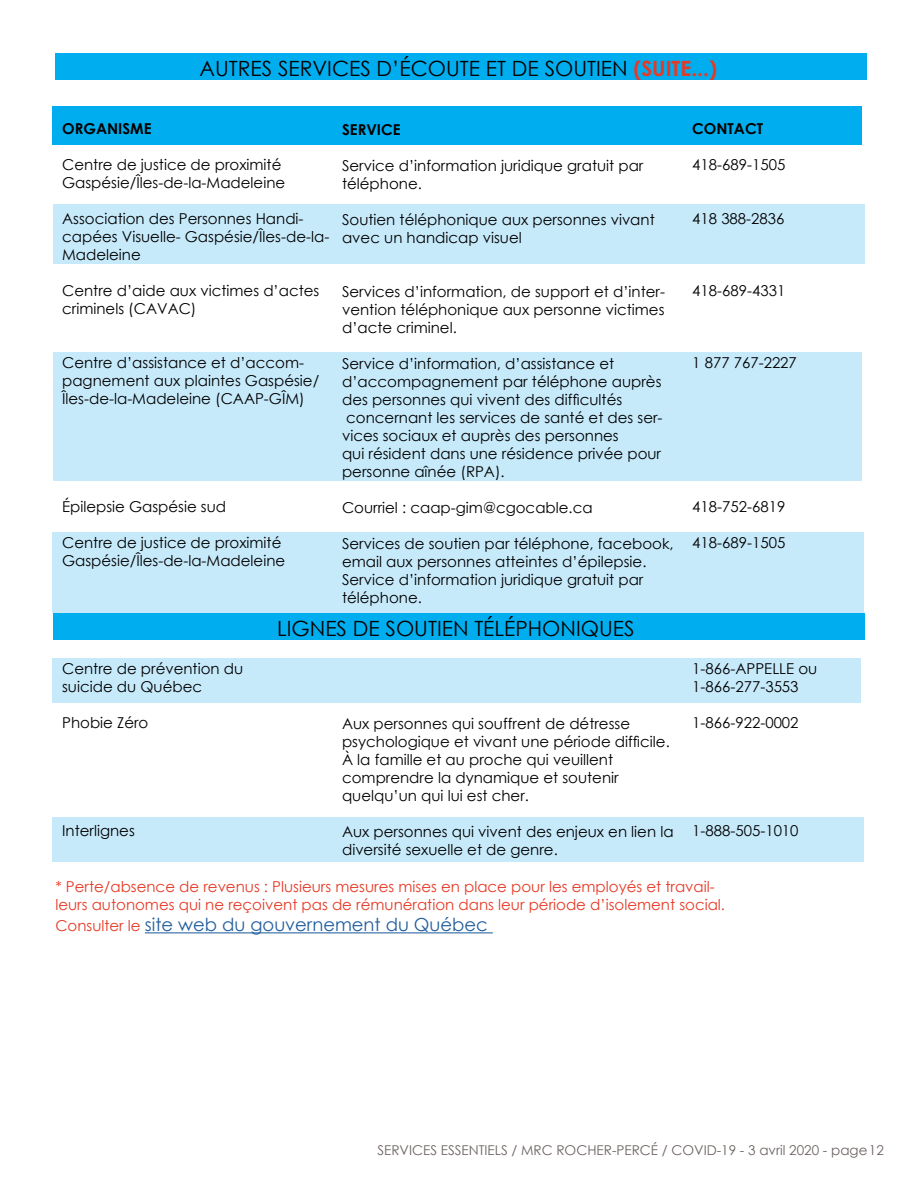
<style>
.page{position:relative;width:918px;height:1188px;background:#fff}
.page>*{position:absolute;margin:0;border:0;box-sizing:border-box;transform-origin:0 0}
.t1{font:21px "Century Gothic";color:#000}
.t2{font:18px "Century Gothic";color:#215e9e}
.t3{font:15px/18px "Century Gothic";color:#000}
.t4{font:15px/18px "Century Gothic";color:#e73925}
.t5{font:700 15px "Century Gothic";color:#000}
.t6{font:13.5px "Century Gothic";color:#6c6361}
.s1{font-weight:700;color:#e73925}
.s2{font-size:15px;color:#e73925}
</style>
<div class="page">
<div style="left:52px;top:817px;width:812px;height:45px;background:#c7eafb"></div>
<div style="left:53px;top:204px;width:811px;height:60px;background:#c7eafb"></div>
<div style="left:52px;top:658px;width:809px;height:45px;background:#c7eafb"></div>
<div style="left:53px;top:532px;width:811px;height:81px;background:#c7eafb"></div>
<div style="left:53px;top:352px;width:809px;height:129px;background:#c7eafb"></div>
<div style="left:52px;top:106px;width:810px;height:39px;background:#00aeef"></div>
<div style="left:56px;top:53px;width:811px;height:27px;background:#00aeef"></div>
<div style="left:53px;top:613px;width:812px;height:27px;background:#00aeef"></div>
<hr style="left:145px;top:932px;width:348px;height:1px;background:#215e9e">
<h1 class="t1" style="left:200px;top:54px;width:519px">AUTRES SERVICES D’ÉCOUTE ET DE SOUTIEN <span class="s1">(SUITE...)</span></h1>
<p class="t5" style="left:62px;top:117px;width:91px">ORGANISME</p>
<p class="t3" style="left:62px;top:155px;width:225px">Centre de justice de proximité<br>Gaspésie/Îles-de-la-Madeleine</p>
<p class="t3" style="left:62px;top:209px;width:269px">Association des Personnes Handi&shy;capées Visuelle- Gaspésie/Îles-de-la-<br>Madeleine</p>
<p class="t3" style="left:62px;top:281px;width:259px">Centre d’aide aux victimes d’actes criminels (CAVAC)</p>
<p class="t3" style="left:62px;top:353px;width:259px">Centre d’assistance et d’accom&shy;pagnement aux plaintes Gaspésie/<br>Îles-de-la-Madeleine (CAAP-GÎM)</p>
<p class="t3" style="left:62px;top:497px;width:166px">Épilepsie Gaspésie sud</p>
<p class="t3" style="left:62px;top:533px;width:225px">Centre de justice de proximité<br>Gaspésie/Îles-de-la-Madeleine</p>
<p class="t5" style="left:342px;top:118px;width:60px">SERVICE</p>
<p class="t3" style="left:342px;top:156px;width:303px">Service d’information juridique gratuit par téléphone.</p>
<p class="t3" style="left:342px;top:210px;width:314px">Soutien téléphonique aux personnes vivant avec un handicap visuel</p>
<p class="t3" style="left:342px;top:282px;width:325px;text-align:justify">Services d’information, de support et d’inter&shy;vention téléphonique aux personne victimes d’acte criminel.</p>
<p class="t3" style="left:342px;top:354px;width:322px">Service d’information, d’assistance et d’accompagnement par téléphone auprès des personnes qui vivent des difficultés concernant les services de santé et des ser&shy;vices sociaux et auprès des personnes<br>qui résident dans une résidence privée pour personne aînée (RPA).</p>
<p class="t3" style="left:342px;top:498px;width:252px">Courriel : caap-gim@cgocable.ca</p>
<p class="t3" style="left:342px;top:534px;width:333px">Services de soutien par téléphone, facebook, email aux personnes atteintes d’épilepsie.<br>Service d’information juridique gratuit par téléphone.</p>
<p class="t3" style="left:62px;top:659px;width:183px">Centre de prévention du suicide du Québec</p>
<p class="t3" style="left:62px;top:713px;width:88px">Phobie Zéro</p>
<p class="t3" style="left:62px;top:821px;width:74px">Interlignes</p>
<h1 class="t1" style="left:277px;top:614px;width:359px">LIGNES DE SOUTIEN TÉLÉPHONIQUES</h1>
<p class="t3" style="left:342px;top:714px;width:329px">Aux personnes qui souffrent de détresse psychologique et vivant une période difficile.<br>À la famille et au proche qui veuillent comprendre la dynamique et soutenir quelqu’un qui lui est cher.</p>
<p class="t3" style="left:342px;top:822px;width:333px">Aux personnes qui vivent des enjeux en lien la diversité sexuelle et de genre.</p>
<p class="t5" style="left:692px;top:117px;width:72px">CONTACT</p>
<p class="t3" style="left:692px;top:155px;width:95px">418-689-1505</p>
<p class="t3" style="left:692px;top:209px;width:94px">418 388-2836</p>
<p class="t3" style="left:692px;top:281px;width:95px">418-689-4331</p>
<p class="t3" style="left:692px;top:353px;width:106px">1 877 767-2227</p>
<p class="t3" style="left:692px;top:497px;width:95px">418-752-6819</p>
<p class="t3" style="left:692px;top:533px;width:95px">418-689-1505</p>
<p class="t3" style="left:692px;top:659px;width:127px">1-866-APPELLE ou<br>1-866-277-3553</p>
<p class="t3" style="left:692px;top:713px;width:108px">1-866-922-0002</p>
<p class="t3" style="left:692px;top:821px;width:108px">1-888-505-1010</p>
<p class="t4" style="left:55px;top:877px;width:671px">* Perte/absence de revenus : Plusieurs mesures mises en place pour les employés et travail&shy;leurs autonomes qui ne reçoivent pas de rémunération dans leur période d’isolement social.</p>
<p class="t2" style="left:55px;top:912px;width:434px"><span class="s2">Consulter le</span> site web du gouvernement du Québec</p>
<p class="t6" style="left:377px;top:1140px;width:508px">SERVICES ESSENTIELS / MRC ROCHER-PERCÉ / COVID-19 - 3 avril 2020 - page12</p>
</div>
